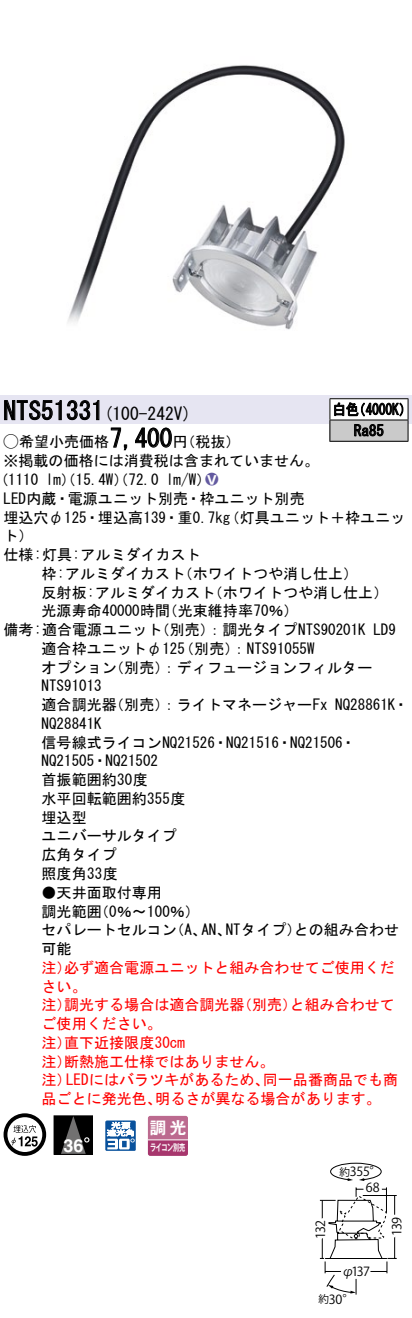
<style>
.page{position:relative;width:412px;height:1318px;background:#fff}
.page>*{position:absolute;margin:0;border:0;box-sizing:border-box;transform-origin:0 0}
.t1{font:25px "MS Gothic";color:#000}
.t2{font:700 18px "Helvetica LT Std";color:#fff}
.t3{font:17.5px "MS Gothic";color:#000}
.t4{font:16.5px "Gothic MB101 Pro De Bold 90 pv RKSJ H";color:#fff}
.t5{font:15px/18.8px "MS Gothic";color:#000}
.t6{font:15px/18.8px "MS Gothic";color:#f00}
.t7{font:15px/21.2px "MS Gothic";color:#000;scale:.88 1}
.t8{font:15px "Ford Classification 1";color:#635aa0}
.t9{font:12.5px "ATC 436875472 d 44494 e 2 d 522 d 592 d 313330 90 pv RKSJ H";letter-spacing:-.045em;color:#000}
.t10{font:10.5px "ATC 436875472 d 44494 e 2 d 522 d 592 d 313330 90 pv RKSJ H";color:#000}
.t11{font:9.5px "Gothic MB101 Pro De Bold 90 pv RKSJ H";letter-spacing:-.05em;color:#fff;scale:.65 1}
.s1{font-family:"Ford Classification 1"}
.s2{color:#fff}
</style>
<div class="page">
<img style="left:68px;top:65px;width:277px;height:265px">
<div style="left:0;top:395px;width:411px;height:28px;background:#e6e5f2"></div>
<svg style="left:4px;top:400px;width:95px;height:20px"></svg>
<svg style="left:110px;top:427px;width:17px;height:23px"></svg>
<svg style="left:135px;top:427px;width:37px;height:21px"></svg>
<svg style="left:4px;top:1113px;width:42px;height:42px"></svg>
<div style="left:54px;top:1115px;width:38px;height:39px;background:#000"></div>
<div style="left:54px;top:1115px;width:39px;height:39px;border:1px solid #000"></div>
<svg style="left:61px;top:1115px;width:28px;height:39px"></svg>
<svg style="left:105px;top:1120px;width:30px;height:30px"></svg>
<svg style="left:147px;top:1115px;width:40px;height:40px;background:#b85f88"></svg>
<hr style="left:148px;top:1139px;width:39px;height:1px;background:#fff">
<hr style="left:329px;top:398px;width:78px;height:1px;background:#000">
<hr style="left:329px;top:441px;width:78px;height:1px;background:#000">
<svg style="left:329px;top:399px;width:79px;height:42px;background:#a7a7a7"></svg>
<svg style="left:319px;top:1162px;width:78px;height:133px"></svg>
<h1 class="t1" style="left:4px;top:398px;width:102px">NTS51331</h1>
<p class="t7" style="left:353px;top:398px;width:36px;text-indent:-21px">白色<br>Ra85</p>
<p class="t7" style="left:352px;top:398px;width:69px">（4000 (K</p>
<p class="t3" style="left:104px;top:405px;width:89px">(100-242 (V</p>
<h1 class="t1" style="left:109px;top:426px;width:64px">7,400</h1>
<p class="t5" style="left:4px;top:432px;width:317px"><span class="s1">A</span>希望小売価格<br>※掲載の価格には消費税は含まれていません。</p>
<p class="t8" style="left:205px;top:471px;width:14px">2<span class="s2">8</span></p>
<p class="t5" style="left:172px;top:432px;width:69px">（円税抜(</p>
<p class="t5" style="left:166px;top:470px;width:46px">l m (W/</p>
<p class="t5" style="left:-7px;top:470px;width:47px">（1110</p>
<p class="t5" style="left:4px;top:489px;width:302px">LED内蔵・電源ユニット別売・枠ユニット別売</p>
<p class="t5" style="left:224px;top:507px;width:181px">（灯具ユニット＋枠ユニッ</p>
<p class="t5" style="left:46px;top:470px;width:114px">lm）（15.4 ）（W 72.0</p>
<p class="t5" style="left:4px;top:507px;width:228px">埋込穴φ125・埋込高139・重0.7kg</p>
<p class="t5" style="left:4px;top:526px;width:31px">ト(</p>
<p class="t5" style="left:4px;top:545px;width:198px">仕様:灯具:アルミダイカスト</p>
<p class="t5" style="left:177px;top:564px;width:182px">（ホワイトつや消し仕上(</p>
<p class="t5" style="left:42px;top:564px;width:145px">枠:アルミダイカスト</p>
<p class="t5" style="left:162px;top:582px;width:137px;text-indent:-121px">反射板:アルミダイカスト<br>（光束維持率70％(</p>
<p class="t5" style="left:207px;top:582px;width:182px">（ホワイトつや消し仕上(</p>
<p class="t5" style="left:42px;top:601px;width:130px">光源寿命40000時間</p>
<p class="t5" style="left:154px;top:620px;width:212px">（別売：）調光タイプNTS90201K</p>
<p class="t5" style="left:4px;top:620px;width:160px">備考:適合電源ユニット</p>
<p class="t5" style="left:372px;top:620px;width:24px">LD9</p>
<p class="t5" style="left:109px;top:639px;width:264px;text-indent:-68px">適合枠ユニットφ125<br>（別売：）ディフュージョンフィルター</p>
<p class="t5" style="left:179px;top:639px;width:136px">（別売：） NTS91055W</p>
<p class="t5" style="left:42px;top:657px;width:76px">オプション<br>NTS91013</p>
<p class="t5" style="left:109px;top:695px;width:219px">（別売：）ライトマネージャーFx</p>
<p class="t5" style="left:42px;top:695px;width:315px">適合調光器<br>NQ28841K<br>信号線式ライコンNQ21526・NQ21516・NQ21506・<br>NQ21505・NQ21502<br>首振範囲約30度<br>水平回転範囲約355度<br>埋込型<br>ユニバーサルタイプ<br>広角タイプ<br>照度角33度</p>
<p class="t5" style="left:94px;top:882px;width:107px;text-indent:-52px">●天井面取付専用<br>)0％〜100％(</p>
<p class="t5" style="left:334px;top:695px;width:75px">NQ28861 ・K</p>
<p class="t5" style="left:42px;top:901px;width:61px">調光範囲</p>
<p class="t5" style="left:225px;top:920px;width:77px">NTタイプ）</p>
<p class="t5" style="left:293px;top:920px;width:106px">との組み合わせ</p>
<p class="t5" style="left:42px;top:920px;width:136px">セパレートセルコン可能</p>
<p class="t6" style="left:64px;top:957px;width:331px">必ず適合電源ユニットと組み合わせてご使用くだ</p>
<p class="t5" style="left:169px;top:920px;width:39px">（、A</p>
<p class="t5" style="left:201px;top:920px;width:31px">AN、</p>
<p class="t6" style="left:42px;top:957px;width:46px">注）さい。</p>
<p class="t6" style="left:64px;top:995px;width:181px">調光する場合は適合調光器</p>
<p class="t6" style="left:237px;top:995px;width:61px">（別売）</p>
<p class="t6" style="left:289px;top:995px;width:106px">と組み合わせて</p>
<p class="t6" style="left:42px;top:995px;width:31px">注）</p>
<p class="t6" style="left:42px;top:1014px;width:121px">ご使用ください。</p>
<p class="t6" style="left:64px;top:1032px;width:122px">直下近接限度30cm</p>
<p class="t6" style="left:64px;top:1032px;width:211px;text-indent:-22px">注）<br>断熱施工仕様ではありません。</p>
<p class="t6" style="left:42px;top:1051px;width:31px">注）</p>
<p class="t6" style="left:66px;top:1070px;width:204px">LEDにはバラツキがあるため、</p>
<p class="t6" style="left:262px;top:1070px;width:136px">同一品番商品でも商</p>
<p class="t6" style="left:42px;top:1070px;width:31px">注）</p>
<p class="t6" style="left:42px;top:1089px;width:121px">品ごとに発光色、</p>
<p class="t11" style="left:150px;top:1139px;width:56px">ライコン別売</p>
<p class="t6" style="left:155px;top:1089px;width:227px">明るさが異なる場合があります。</p>
<p class="t4" style="left:149px;top:1113px;width:38px">調光</p>
<p class="t2" style="left:63px;top:1134px;width:22px">36</p>
<p class="t9" style="left:349px;top:1164px;width:33px">355°</p>
<p class="t10" style="left:339px;top:1165px;width:12px">約</p>
<p class="t9" style="left:313px;top:1238px;width:20px;rotate:-90deg">132</p>
<p class="t9" style="left:365px;top:1180px;width:15px">68</p>
<p class="t9" style="left:351px;top:1263px;width:20px">137</p>
<p class="t9" style="left:341px;top:1263px;width:14px">φ</p>
<p class="t9" style="left:328px;top:1291px;width:27px">30°</p>
<p class="t10" style="left:318px;top:1293px;width:12px">約</p>
<p class="t9" style="left:389px;top:1236px;width:21px;rotate:-90deg">139</p>
</div>
